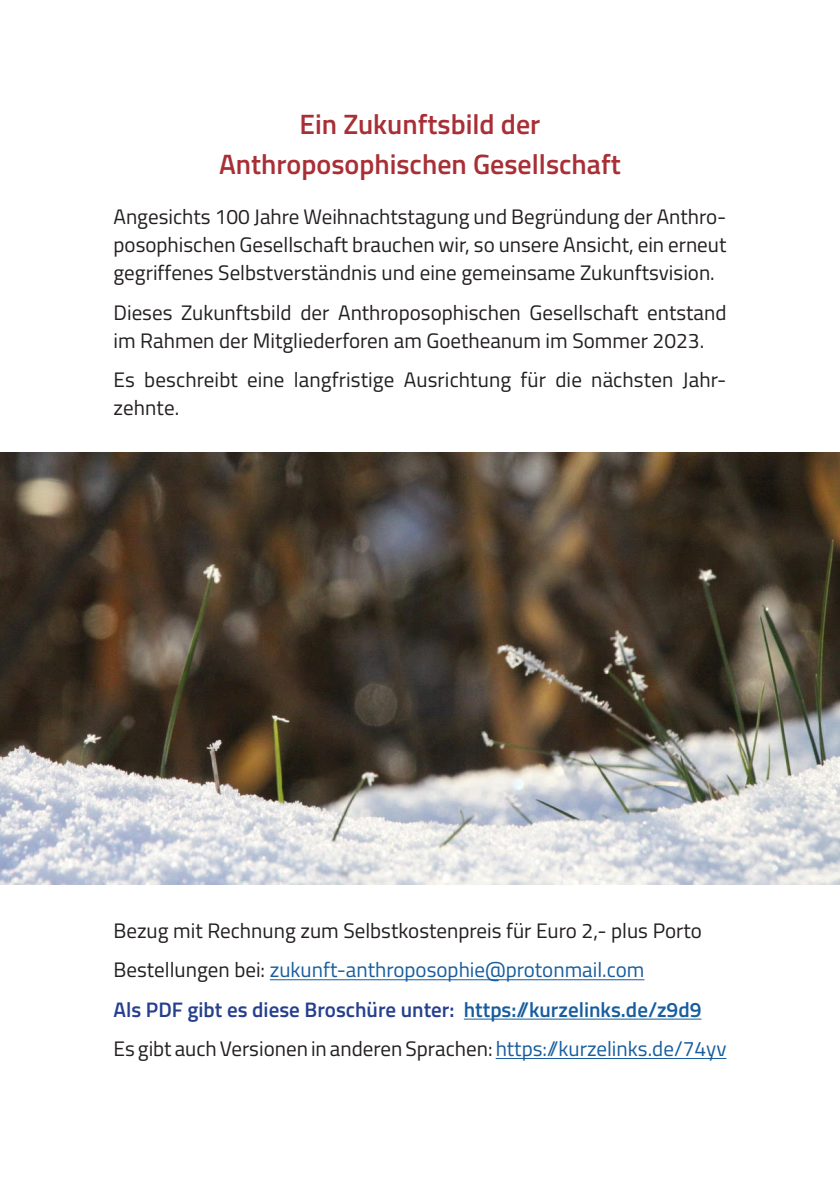
<style>
.page{position:relative;width:840px;height:1191px;background:#fff}
.page>*{position:absolute;margin:0;border:0;box-sizing:border-box;transform-origin:0 0}
.Fließtext_bold{font:600 28px "Titillium";color:#a82f35}
.Fließtext{font:21px/28px "Titillium";color:#231f20}
.Fließtext_bold-2{font:600 21px "Titillium";color:#253f8e}
.Fließtext-2{font:21px "Titillium";color:#175d9e}
.s1{color:#231f20}
.s2{color:#175d9e}
</style>
<div class="page">
<hr style="left:270px;top:979px;width:374px;height:1px;background:#175d9e">
<hr style="left:463px;top:1018px;width:238px;height:1px;background:#175d9e">
<hr style="left:495px;top:1058px;width:231px;height:1px;background:#175d9e">
<img style="left:0;top:452px;width:839px;height:432px">
<p class="Fließtext_bold" style="left:299px;top:104px;width:242px">Ein Zukunftsbild der</p>
<p class="Fließtext_bold" style="left:219px;top:143px;width:403px">Anthroposophischen Gesellschaft</p>
<p class="Fließtext" style="left:113px;top:202px;width:614px;text-align:justify">Angesichts 100 Jahre Weihnachtstagung und Begründung der Anthro&shy;posophischen Gesellschaft brauchen wir, so unsere Ansicht, ein erneut gegriffenes Selbstverständnis und eine gemeinsame Zukunftsvision.</p>
<p class="Fließtext" style="left:113px;top:297px;width:614px">Dieses Zukunftsbild der Anthroposophischen Gesellschaft entstand im Rahmen der Mitgliederforen am Goetheanum im Sommer 2023.</p>
<p class="Fließtext" style="left:113px;top:365px;width:614px">Es beschreibt eine langfristige Ausrichtung für die nächsten Jahr&shy;zehnte.</p>
<p class="Fließtext" style="left:113px;top:915px;width:589px">Bezug mit Rechnung zum Selbstkostenpreis für Euro 2,- plus Porto</p>
<p class="Fließtext-2" style="left:113px;top:954px;width:532px"><span class="s1">Bestellungen bei:</span> zukunft-anthroposophie@protonmail.com</p>
<p class="Fließtext_bold-2" style="left:113px;top:993px;width:589px">Als PDF gibt es diese Broschüre unter: <span class="s2">https://kurzelinks.de/z9d9</span></p>
<p class="Fließtext" style="left:113px;top:1033px;width:614px">Es gibt auch Versionen in anderen Sprachen: <span class="s2">https://kurzelinks.de/74yv</span></p>
</div>
